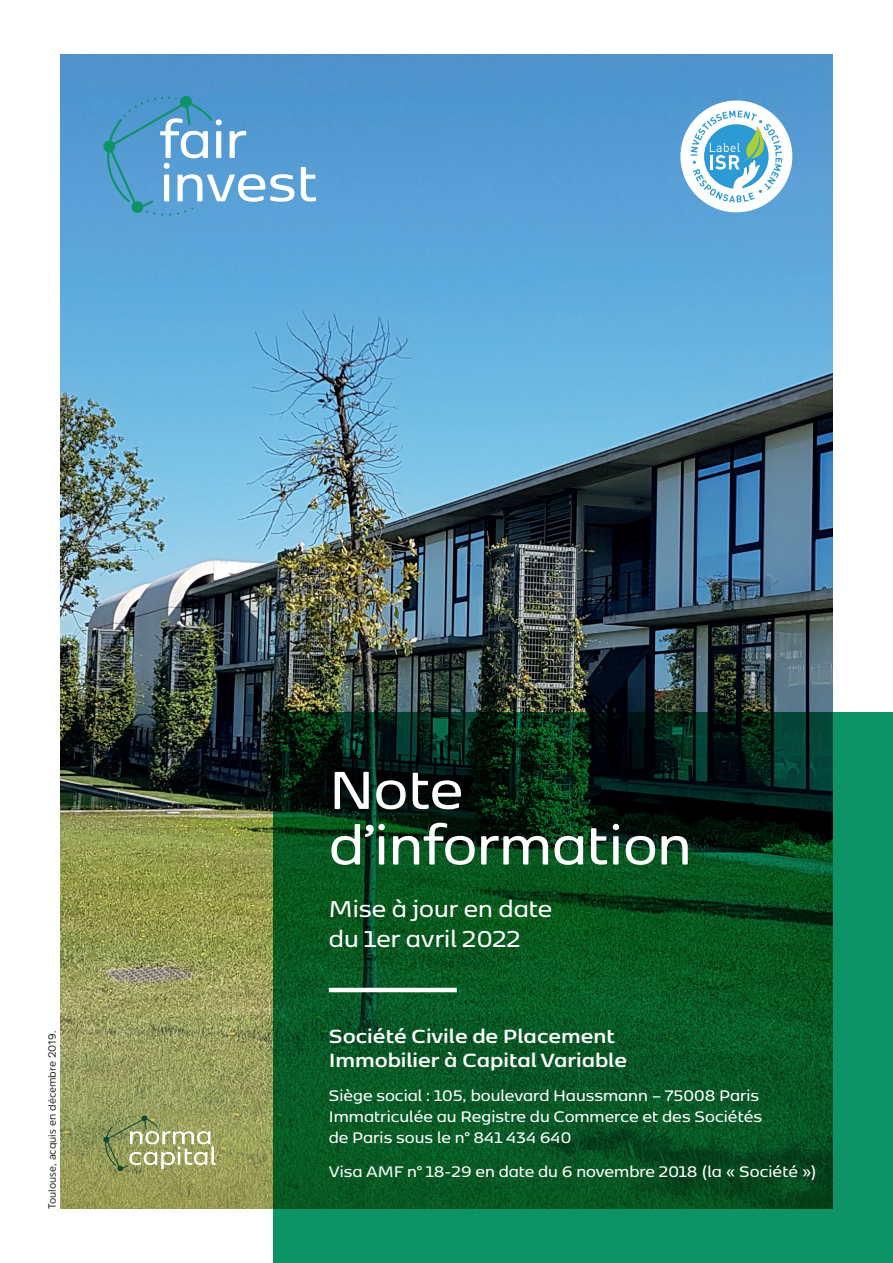
<style>
.page{position:relative;width:893px;height:1263px;background:#fff}
.page>*{position:absolute;margin:0;border:0;box-sizing:border-box;transform-origin:0 0}
.t1{font:600 63px/55.5px "Kobenhavn Sans";color:#fff}
.t2{font:600 59.85px/43.3px "Kobenhavn Sans";color:#fff}
.t3{font:600 27px/30px "Kobenhavn Sans";color:#fff}
.t4{font:700 22.5px/24px "Kobenhavn Sans";color:#fff}
.t5{font:600 18px/21px "Kobenhavn Sans";color:#fff}
.t6{font:10.5px "Amsi Pro";color:#231f20}
</style>
<div class="page">
<img style="left:61px;top:54px;width:771px;height:763px">
<svg style="left:61px;top:817px;width:213px;height:392px;background:#979c58"></svg>
<svg style="left:103px;top:1115px;width:113px;height:57px;background:#a1a870"></svg>
<svg style="left:274px;top:712px;width:619px;height:551px;background:#07552b"></svg>
<hr style="left:329px;top:988px;width:128px;height:4px;background:#fff">
<div style="left:180px;top:96px;width:12px;height:12px;background:#11936d;border-radius:50%"></div>
<svg style="left:103px;top:141px;width:12px;height:11px"></svg>
<svg style="left:107px;top:97px;width:106px;height:119px;background:#4f9acb"></svg>
<div style="left:680px;top:100px;width:112px;height:112px;background:#fff;border-radius:50%"></div>
<svg style="left:690px;top:110px;width:92px;height:93px"></svg>
<h2 class="t2" style="left:160px;top:114px;width:159px">fair invest</h2>
<p class="t6" style="left:45px;top:1209px;width:180px;rotate:-90deg">Toulouse, acquis en décembre 2019.</p>
<h1 class="t1" style="left:329px;top:757px;width:364px">Note d’information</h1>
<h3 class="t3" style="left:329px;top:892px;width:225px">Mise à jour en date du 1er avril 2022</h3>
<p class="t4" style="left:329px;top:1023px;width:300px">Société Civile de Placement<br>Immobilier à Capital Variable</p>
<p class="t5" style="left:329px;top:1084px;width:435px">Siège social : 105, boulevard Haussmann – 75008 Paris<br>Immatriculée au Registre du Commerce et des Sociétés de Paris sous le n° 841 434 640</p>
<p class="t5" style="left:329px;top:1160px;width:489px">Visa AMF n° 18-29 en date du 6 novembre 2018 (la « Société »)</p>
</div>
